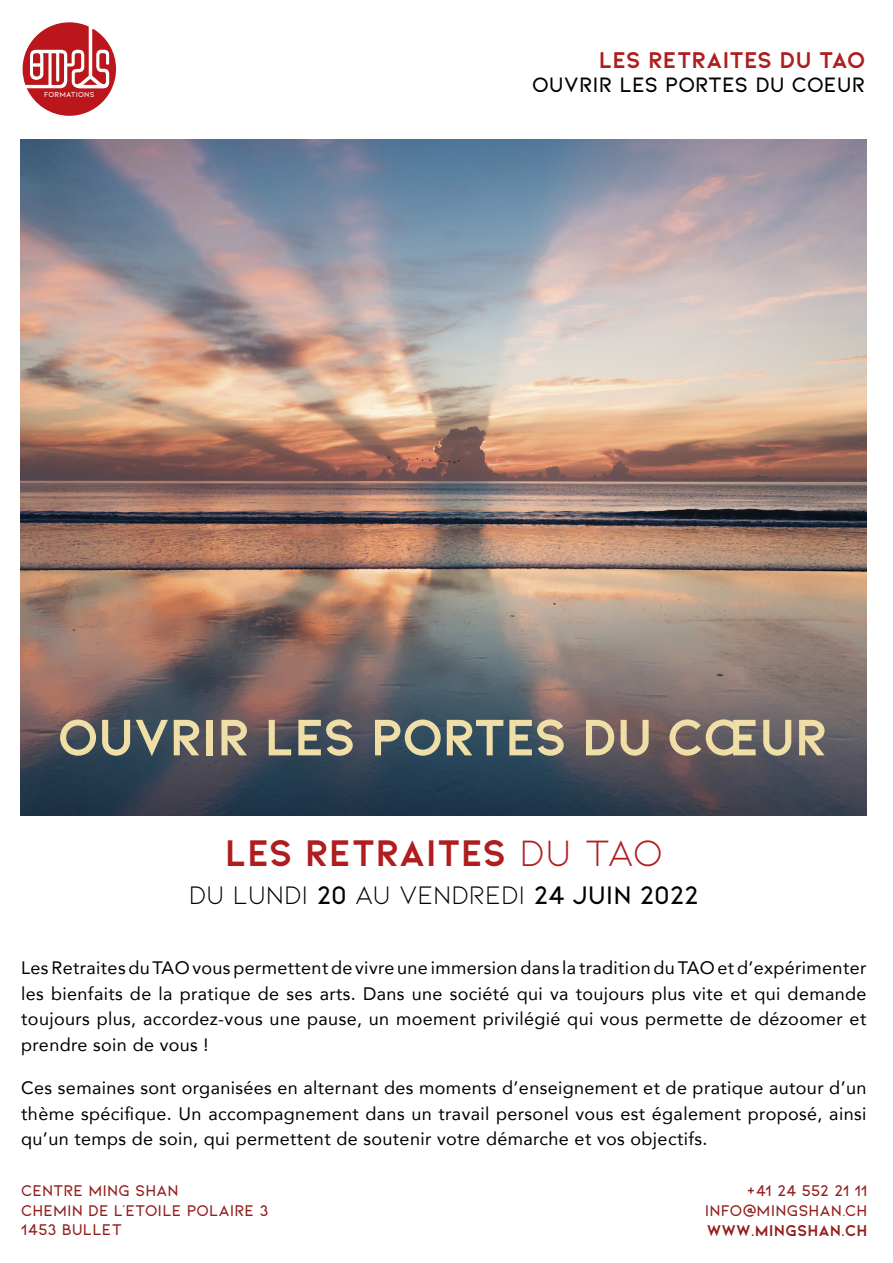
<style>
.page{position:relative;width:893px;height:1263px;background:#fff}
.page>*{position:absolute;margin:0;border:0;box-sizing:border-box;transform-origin:0 0}
.t1{font:700 54px "Kiona";letter-spacing:-.02em;color:#efdea5}
.t2{font:700 39px "Kiona";color:#af1d1f}
.t3{font:27px "Kiona";letter-spacing:-.01em;color:#000}
.t4{font:700 24px "Kiona";color:#af1d1f}
.t5{font:600 22.2px "Kiona";color:#000}
.t6{font:18px/25.5px "Avenir";letter-spacing:.02em;color:#000;text-align:justify}
.t7{font:600 16.5px/19.8px "Kiona";color:#931f1d;text-align:right}
.t8{font:700 16.5px "Kiona";color:#931f1d}
.t9{font:600 7.8px "Kiona";letter-spacing:.025em;color:#fff}
.s1{font-weight:400}
.s2{font-weight:600}
</style>
<div class="page">
<svg style="left:23px;top:22px;width:93px;height:94px"></svg>
<img style="left:20px;top:139px;width:846px;height:676px">
<p class="t9" style="left:44px;top:90px;width:52px">FORMATIONS</p>
<h3 class="t4" style="left:599px;top:46px;width:268px">LES RETRAITES DU TAO</h3>
<p class="t5" style="left:532px;top:72px;width:335px">OUVRIR LES PORTES DU COEUR</p>
<h1 class="t1" style="left:58px;top:705px;width:772px">OUVRIR LES PORTES DU CŒUR</h1>
<h2 class="t2" style="left:225px;top:830px;width:439px">LES RETRAITES <span class="s1">DU TAO</span></h2>
<h3 class="t3" style="left:189px;top:880px;width:512px">DU LUNDI <span class="s2">20</span> AU VENDREDI <span class="s2">24 JUIN 2022</span></h3>
<p class="t6" style="left:21px;top:955px;width:847px">Les Retraites du TAO vous permettent de vivre une immersion dans la tradition du TAO et d’expérimenter les bienfaits de la pratique de ses arts. Dans une société qui va toujours plus vite et qui demande toujours plus, accordez-vous une pause, un moement privilégié qui vous permette de dézoomer et prendre soin de vous !</p>
<p class="t6" style="left:21px;top:1075px;width:847px">Ces semaines sont organisées en alternant des moments d’enseignement et de pratique autour d’un thème spécifique. Un accompagnement dans un travail personel vous est également proposé, ainsi qu’un temps de soin, qui permettent de soutenir votre démarche et vos objectifs.</p>
<p class="t7" style="left:21px;top:1180px;width:249px;text-align:left">CENTRE MING SHAN<br>CHEMIN DE L’ETOILE POLAIRE 3<br>1453 BULLET</p>
<p class="t7" style="left:705px;top:1180px;width:164px">+41 24 552 21 11<br>INFO@MINGSHAN.CH</p>
<p class="t8" style="left:707px;top:1220px;width:162px">WWW.MINGSHAN.CH</p>
</div>
